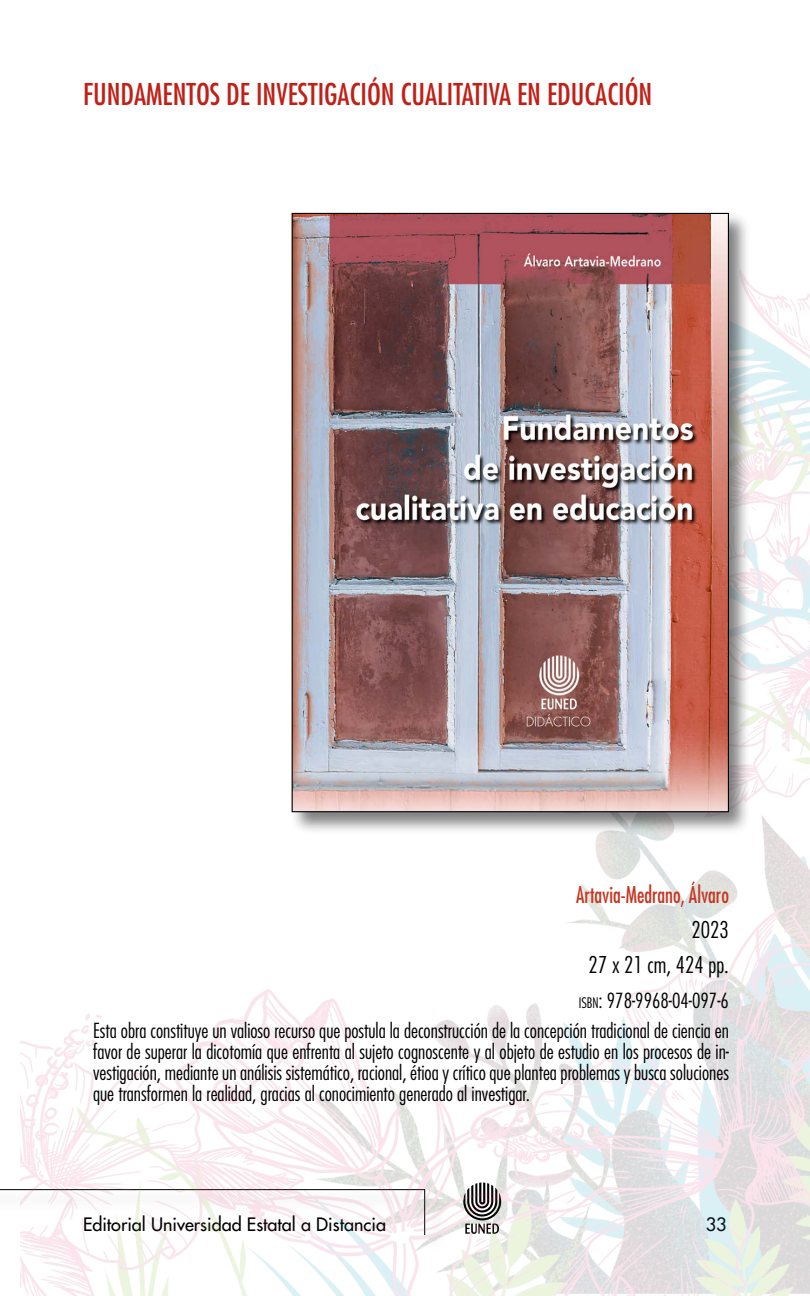
<style>
.page{position:relative;width:810px;height:1296px;background:#fff}
.page>*{position:absolute;margin:0;border:0;box-sizing:border-box;transform-origin:0 0}
.t1{font:condensed 29.25px "Futura Std";color:#c12017}
.t2{font:condensed 22.5px "Futura Std";color:#c53623;scale:.9 1}
.t3{font:300 condensed 22.5px/34.9px "Futura Std";color:#000;text-align:right}
.t4{font:300 condensed 20.25px/20.9px "Futura Std";color:#000;text-align:right}
.t5{font:500 18px "Futura Std";color:#000}
.s1{font-size:14.17px}
.s2{font-style:inherit}
</style>
<div class="page">
<img style="left:20px;top:287px;width:790px;height:1009px">
<div style="left:289px;top:211px;width:463px;height:624px;background:#000;opacity:.5"></div>
<img style="left:294px;top:215px;width:433px;height:595px">
<h1 class="t1" style="left:83px;top:77px;width:571px">FUNDAMENTOS DE INVESTIGACIÓN CUALITATIVA EN EDUCACIÓN</h1>
<p class="t2" style="left:576px;top:882px;width:171px">Artavia-Medrano, Álvaro</p>
<p class="t3" style="left:589px;top:913px;width:142px">2023<br>27 x 21 cm, 424 pp.</p>
<p class="t4" style="left:93px;top:985px;width:637px;line-height:30.8px"><span class="s1">isbn</span><span class="s2">:</span> 978-9968-04-097-6<br>Esta obra constituye un valioso recurso que postula la deconstrucción de la concepción tradicional de ciencia en</p>
<p class="t4" style="left:93px;top:1041px;width:637px;text-align:justify">favor de superar la dicotomía que enfrenta al sujeto cognoscente y al objeto de estudio en los procesos de in&shy;vestigación, mediante un análisis sistemático, racional, étioa y crítico que plantea problemas y busca soluciones que transformen la realidad, gracias al conocimiento generado al investigar.</p>
<p class="t5" style="left:83px;top:1213px;width:305px">Editorial Universidad Estatal a Distancia</p>
<p class="t5" style="left:706px;top:1213px;width:22px">33</p>
</div>
